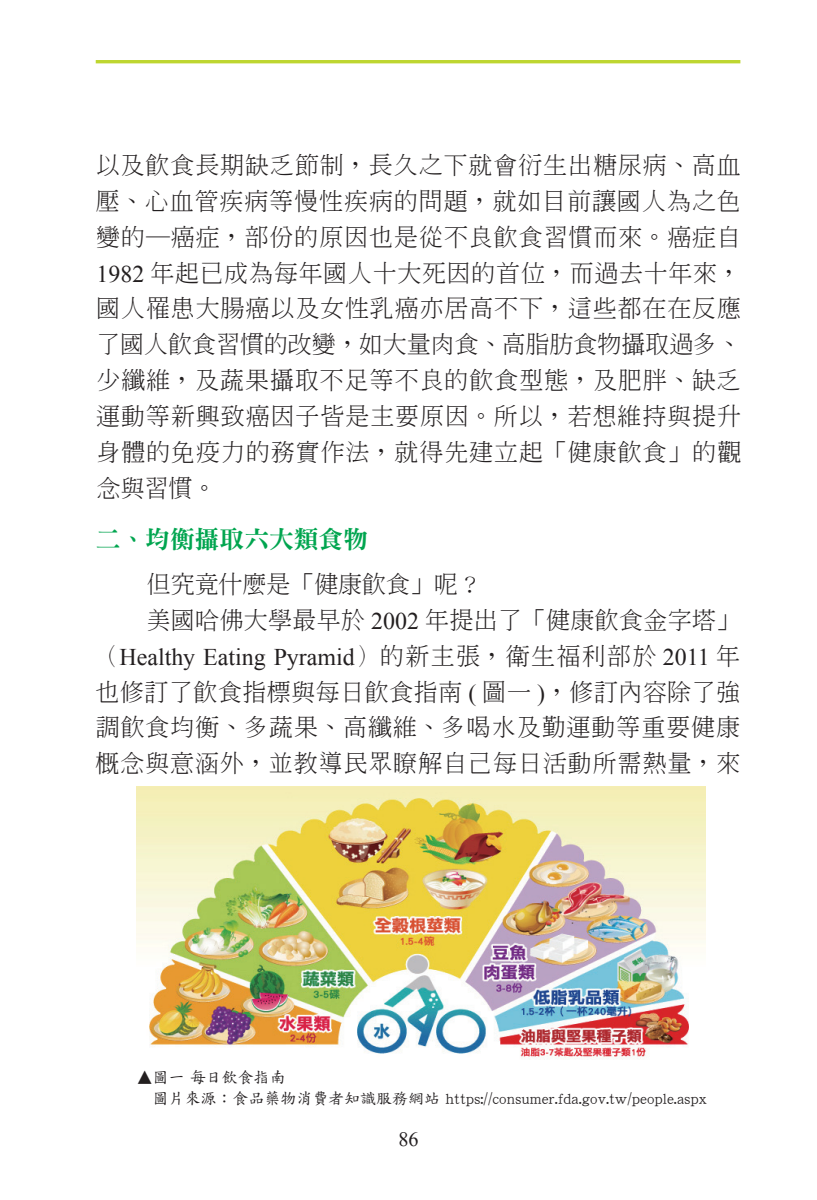
<style>
.page{position:relative;width:817px;height:1200px;background:#fff}
.page>*{position:absolute;margin:0;border:0;box-sizing:border-box;transform-origin:0 0}
.t1{font:24.75px "DF Ming Std W9";color:#00a54f}
.t2{font:300 23.85px/35.8px "Adobe Ming Std";letter-spacing:.04em;color:#231f20;text-align:justify}
.t3{font:300 23.85px/35.8px "Adobe Ming Std";letter-spacing:.015em;color:#231f20}
.t4{font:23.85px "Times New Roman";color:#231f20}
.t5{font:20.25px "Times New Roman";color:#231f20}
.t6{font:15.97px/20.2px "DF Biao Kai Shu Std W5";color:#231f20}
.s1{font-family:"Times New Roman";font-weight:400}
.s2{font-family:"Adobe Ming Std";font-weight:300}
</style>
<div class="page">
<hr style="left:96px;top:60px;width:644px;height:3px;background:#bed630">
<img style="left:137px;top:786px;width:568px;height:274px">
<p class="t2" style="left:96px;top:146px;width:647px">以及飲食長期缺乏節制，長久之下就會衍生出糖尿病、高血壓、心血管疾病等慢性疾病的問題，就如目前讓國人為之色變的─癌症，部份的原因也是從不良飲食習慣而來。癌症自<span class="s1">1982</span> 年起已成為每年國人十大死因的首位，而過去十年來，國人罹患大腸癌以及女性乳癌亦居高不下，這些都在在反應了國人飲食習慣的改變，如大量肉食、高脂肪食物攝取過多、少纖維，及蔬果攝取不足等不良的飲食型態，及肥胖、缺乏運動等新興致癌因子皆是主要原因。所以，若想維持與提升身體的免疫力的務實作法，就得先建立起「健康飲食」的觀念與習慣。</p>
<p class="t1" style="left:96px;top:525px;width:274px">二、均衡攝取六大類食物</p>
<p class="t3" style="left:147px;top:565px;width:594px">但究竟什麼是「健康飲食」呢？<br>美國哈佛大學最早於 <span class="s1">2002</span> 年提出了「健康飲食金字塔」</p>
<p class="t4" style="left:96px;top:640px;width:646px"><span class="s2">（</span>Healthy Eating Pyramid<span class="s2">）的新主張，衛生福利部於</span> 2011 <span class="s2">年</span></p>
<p class="t2" style="left:95px;top:673px;width:646px">也修訂了飲食指標與每日飲食指南 <span class="s1">(</span> 圖一 <span class="s1">)</span>，修訂內容除了強調飲食均衡、多蔬果、高纖維、多喝水及勤運動等重要健康概念與意涵外，並教導民眾瞭解自己每日活動所需熱量，來</p>
<p class="t6" style="left:153px;top:1066px;width:555px;text-indent:-16px">▲圖一 每日飲食指南<br>圖片來源：食品藥物消費者知識服務網站 https://consumer.fda.gov.tw/people.aspx</p>
<p class="t5" style="left:398px;top:1124px;width:22px">86</p>
</div>
